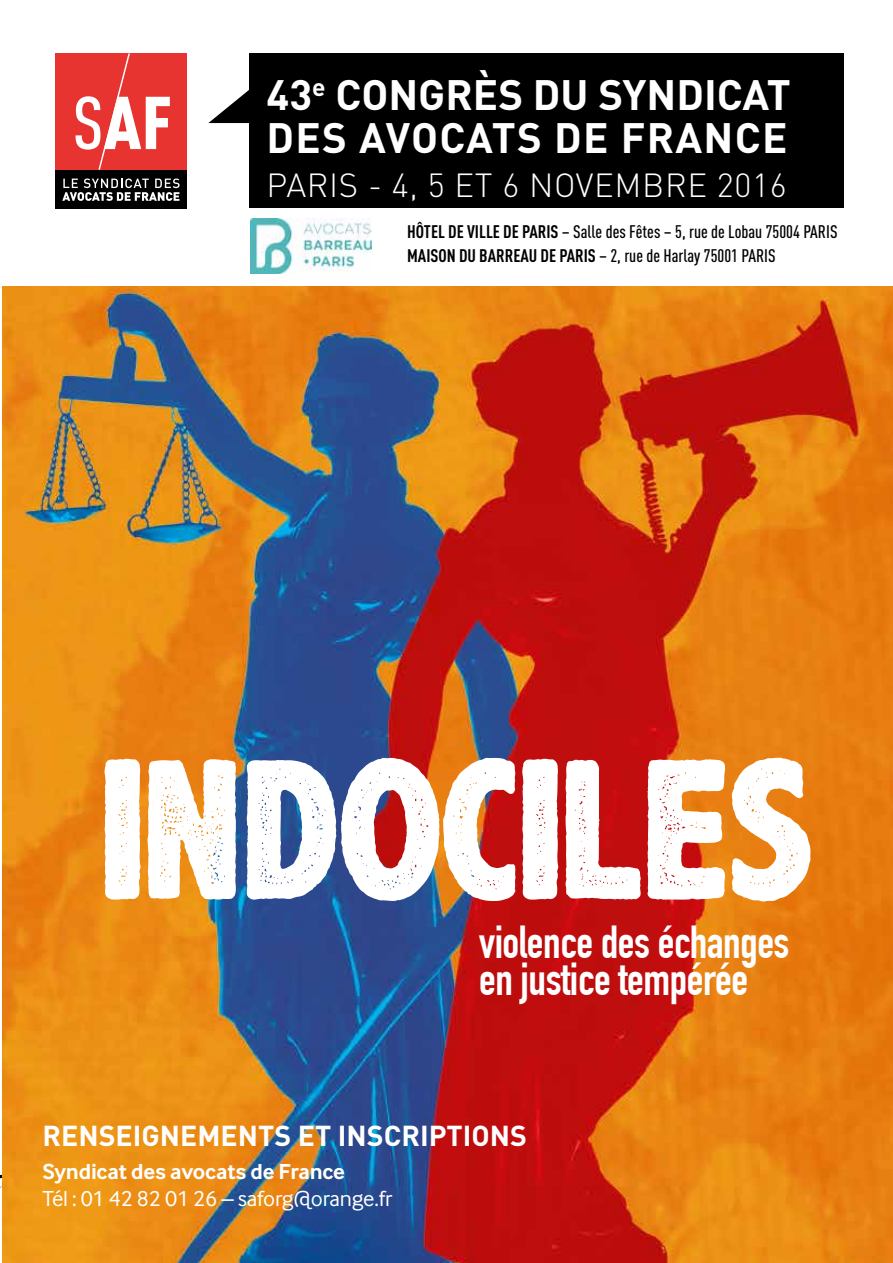
<style>
.page{position:relative;width:893px;height:1263px;background:#fff}
.page>*{position:absolute;margin:0;border:0;box-sizing:border-box;transform-origin:0 0}
.t1{font:700 45.15px/36.8px "DIN Condensed";letter-spacing:-.01em;color:#fff}
.t2{font:700 42px/43.5px "DIN";color:#fff}
.t3{font:300 33px "DIN";letter-spacing:.02em;color:#fff}
.t4{font:700 28.5px "DIN";color:#fff}
.t5{font:22.5px "Inter Face";letter-spacing:-.01em;color:#fff}
.t6{font:700 22.5px "Inter Face";letter-spacing:-.01em;color:#fff}
.t7{font:500 18px/24px "DIN Cond";color:#000}
.s1{font-weight:700}
</style>
<div class="page">
<img style="left:2px;top:286px;width:891px;height:977px">
<svg style="left:104px;top:757px;width:707px;height:145px"></svg>
<div style="left:250px;top:54px;width:594px;height:154px;background:#000"></div>
<svg style="left:208px;top:89px;width:42px;height:34px"></svg>
<div style="left:55px;top:54px;width:132px;height:116px;background:#e73431"></div>
<svg style="left:76px;top:54px;width:94px;height:116px"></svg>
<div style="left:55px;top:170px;width:132px;height:38px;background:#000"></div>
<svg style="left:62px;top:178px;width:118px;height:23px"></svg>
<img style="left:250px;top:219px;width:122px;height:54px">
<h2 class="t2" style="left:267px;top:71px;width:526px">43<sup>e</sup> CONGRÈS DU SYNDICAT<br>DES AVOCATS DE FRANCE</h2>
<h3 class="t3" style="left:267px;top:165px;width:522px">PARIS - 4, 5 ET 6 NOVEMBRE 2016</h3>
<p class="t7" style="left:407px;top:219px;width:432px"><span class="s1">HÔTEL DE VILLE DE PARIS</span> – Salle des Fêtes – 5, rue de Lobau 75004 PARIS<br><span class="s1">MAISON DU BARREAU DE PARIS</span> – 2, rue de Harlay 75001 PARIS</p>
<h1 class="t1" style="left:479px;top:924px;width:312px">violence des échanges en justice tempérée</h1>
<h3 class="t4" style="left:43px;top:1117px;width:486px">RENSEIGNEMENTS ET INSCRIPTIONS</h3>
<p class="t6" style="left:43px;top:1159px;width:304px">Syndicat des avocats de France</p>
<p class="t5" style="left:43px;top:1186px;width:351px">Tél : 01 42 82 01 26 – saforg@orange.fr</p>
</div>
